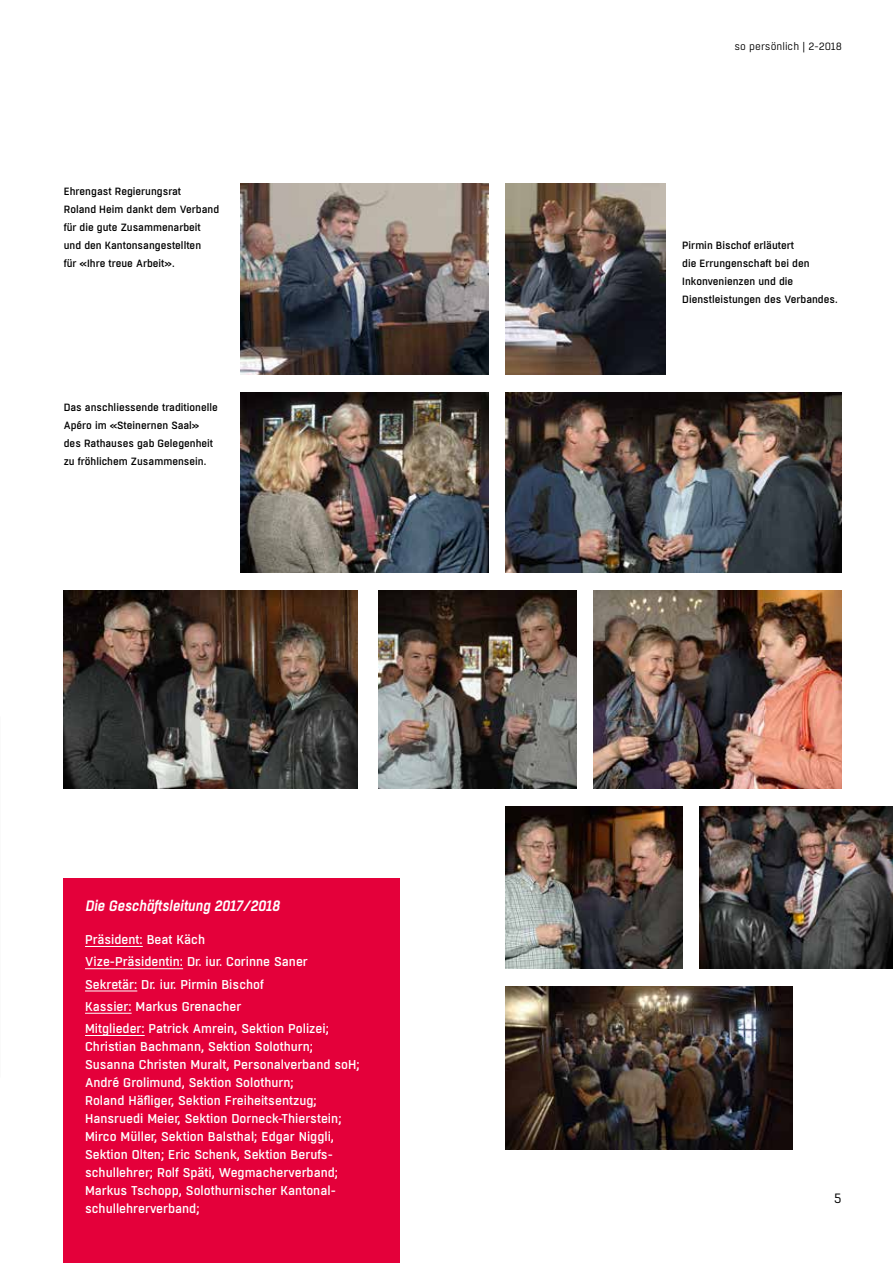
<style>
.page{position:relative;width:893px;height:1263px;background:#fff}
.page>*{position:absolute;margin:0;border:0;box-sizing:border-box;transform-origin:0 0}
.t1{font:italic 600 15px "Boxed";color:#fff}
.t2{font:13.5px "Boxed";color:#000}
.t3{font:500 12.75px/18px "Boxed";color:#fff}
.t4{font:500 10.5px/18px "Boxed";color:#000}
.t5{font:10.5px "Boxed";color:#000}
</style>
<div class="page">
<img style="left:240px;top:393px;width:249px;height:180px">
<img style="left:64px;top:591px;width:294px;height:198px">
<img style="left:506px;top:987px;width:287px;height:162px">
<img style="left:699px;top:807px;width:194px;height:162px">
<img style="left:379px;top:591px;width:198px;height:198px">
<img style="left:594px;top:591px;width:248px;height:198px">
<img style="left:506px;top:807px;width:176px;height:162px">
<img style="left:506px;top:393px;width:336px;height:180px">
<img style="left:506px;top:184px;width:159px;height:191px">
<img style="left:240px;top:184px;width:249px;height:191px">
<div style="left:64px;top:879px;width:336px;height:384px;background:#e4003a"></div>
<hr style="left:85px;top:946px;width:58px;height:1px;background:#fff">
<hr style="left:85px;top:968px;width:98px;height:1px;background:#fff">
<hr style="left:85px;top:990px;width:52px;height:1px;background:#fff">
<hr style="left:85px;top:1013px;width:47px;height:1px;background:#fff">
<hr style="left:85px;top:1035px;width:60px;height:1px;background:#fff">
<p class="t4" style="left:64px;top:182px;width:157px">Ehrengast Regierungsrat<br>Roland Heim dankt dem Verband für die gute Zusammenarbeit und den Kantonsangestellten<br>für «Ihre treue Arbeit».</p>
<p class="t4" style="left:64px;top:398px;width:156px">Das anschliessende traditionelle<br>Apéro im «Steinernen Saal» des Rathauses gab Gelegenheit zu fröhlichem Zusammensein.</p>
<p class="t1" style="left:85px;top:896px;width:196px">Die Geschäftsleitung 2017/2018</p>
<p class="t3" style="left:85px;top:929px;width:245px;line-height:22.2px">Präsident: Beat Käch<br>Vize-Präsidentin: Dr. iur. Corinne Saner Sekretär: Dr. iur. Pirmin Bischof<br>Kassier: Markus Grenacher<br>Mitglieder: Patrick Amrein, Sektion Polizei;</p>
<p class="t3" style="left:85px;top:1038px;width:276px">Christian Bachmann, Sektion Solothurn; Susanna Christen Muralt, Personalverband soH; André Grolimund, Sektion Solothurn;<br>Roland Häfliger, Sektion Freiheitsentzug; Hansruedi Meier, Sektion Dorneck-Thierstein; Mirco Müller, Sektion Balsthal; Edgar Niggli, Sektion Olten; Eric Schenk, Sektion Berufs&shy;schullehrer; Rolf Späti, Wegmacherverband; Markus Tschopp, Solothurnischer Kantonal&shy;schullehrerverband;</p>
<p class="t5" style="left:734px;top:40px;width:109px">so persönlich | 2-2018</p>
<p class="t4" style="left:682px;top:236px;width:157px">Pirmin Bischof erläutert<br>die Errungenschaft bei den<br>Inkonvenienzen und die<br>Dienstleistungen des Verbandes.</p>
<p class="t2" style="left:834px;top:1189px;width:9px">5</p>
</div>
